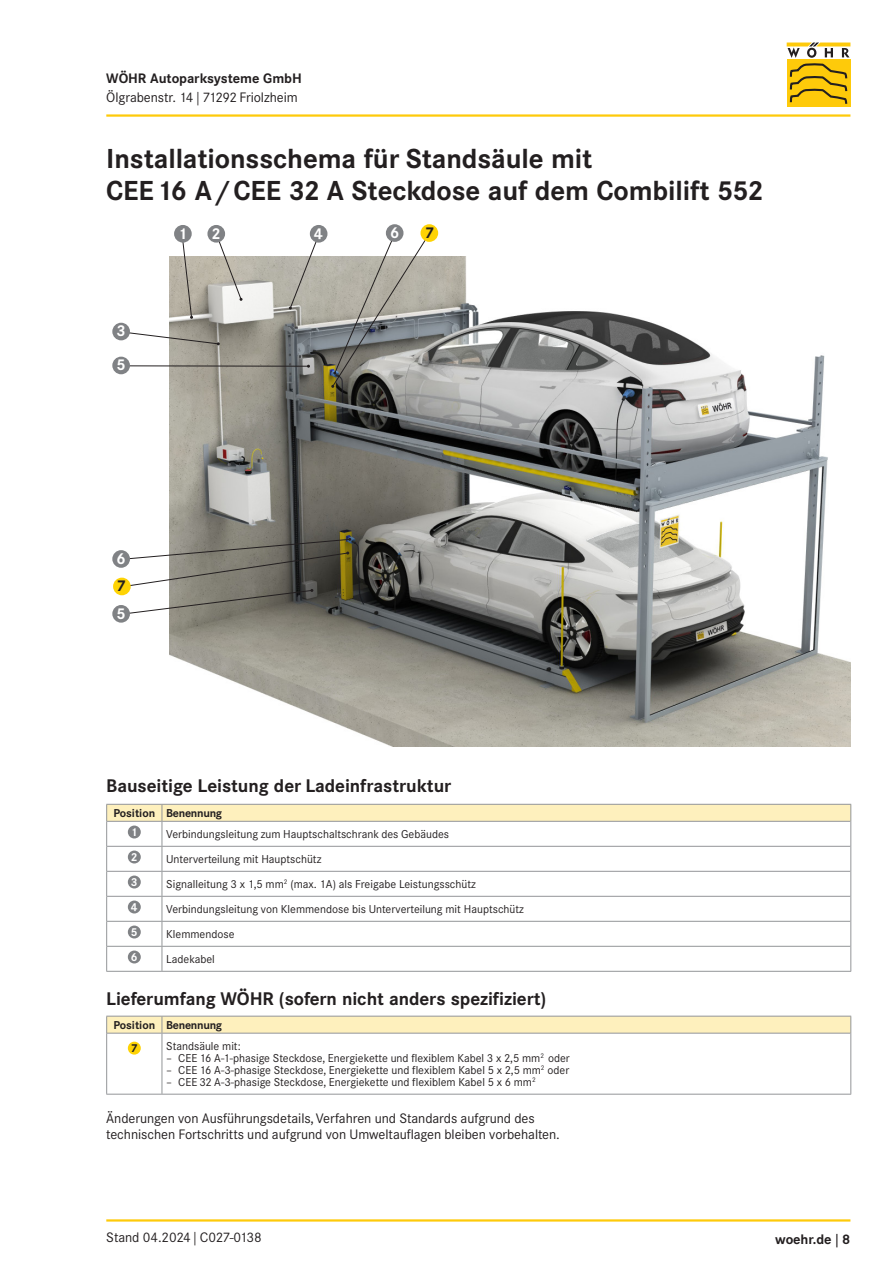
<style>
.page{position:relative;width:893px;height:1263px;background:#fff}
.page>*{position:absolute;margin:0;border:0;box-sizing:border-box;transform-origin:0 0}
.t1{font:700 27px/32.4px "Corporate SBQ";letter-spacing:-.005em;color:#231f20}
.t2{font:700 18px "Corporate SBQ";letter-spacing:-.005em;color:#231f20}
.t3{font:700 15.3px "Corporate SBQ";color:#fff}
.t4{font:700 15.3px "Corporate SBQ";color:#231f20}
.t5{font:13.5px/16.2px "Corporate SBQ";letter-spacing:-.005em;color:#231f20}
.t6{font:700 13.5px "Corporate SBQ";letter-spacing:-.005em;color:#231f20}
.t7{font:11.25px "Corporate SBQ";color:#231f20}
.t8{font:700 11.25px/23px "Corporate SBQ";letter-spacing:-.025em;color:#231f20}
.t9{font:700 11.25px "Corporate SBQ";color:#fff}
</style>
<div class="page">
<hr style="left:106px;top:1219px;width:744px;height:2px;background:#feca0a">
<svg style="left:787px;top:43px;width:63px;height:15px"></svg>
<div style="left:787px;top:59px;width:63px;height:47px;background:#feca0a"></div>
<svg style="left:789px;top:64px;width:59px;height:40px"></svg>
<hr style="left:106px;top:114px;width:744px;height:3px;background:#feca0a">
<img style="left:170px;top:256px;width:680px;height:491px">
<hr style="left:162px;top:971px;width:689px;height:1px;background:#939598">
<svg style="left:106px;top:804px;width:745px;height:167px"></svg>
<hr style="left:107px;top:846px;width:55px;height:1px;background:#939598">
<hr style="left:107px;top:871px;width:55px;height:1px;background:#939598">
<hr style="left:107px;top:896px;width:55px;height:1px;background:#939598">
<hr style="left:107px;top:921px;width:55px;height:1px;background:#939598">
<hr style="left:107px;top:946px;width:55px;height:1px;background:#939598">
<hr style="left:106px;top:971px;width:56px;height:1px;background:#939598">
<div style="left:128px;top:825px;width:13px;height:13px;background:#808285;border-radius:50%"></div>
<div style="left:128px;top:850px;width:13px;height:13px;background:#808285;border-radius:50%"></div>
<div style="left:128px;top:875px;width:13px;height:13px;background:#808285;border-radius:50%"></div>
<div style="left:128px;top:900px;width:13px;height:13px;background:#808285;border-radius:50%"></div>
<div style="left:128px;top:925px;width:13px;height:13px;background:#808285;border-radius:50%"></div>
<div style="left:128px;top:950px;width:13px;height:13px;background:#808285;border-radius:50%"></div>
<svg style="left:107px;top:1034px;width:743px;height:60px"></svg>
<hr style="left:106px;top:1033px;width:1px;height:61px;background:#939598">
<hr style="left:850px;top:1033px;width:1px;height:61px;background:#939598">
<hr style="left:162px;top:1094px;width:689px;height:1px;background:#939598">
<svg style="left:106px;top:1016px;width:745px;height:17px;background:#f7eaba"></svg>
<hr style="left:107px;top:1033px;width:55px;height:1px;background:#939598">
<hr style="left:162px;top:1033px;width:688px;height:1px;background:#939598">
<hr style="left:162px;top:1033px;width:1px;height:61px;background:#939598">
<hr style="left:106px;top:1094px;width:56px;height:1px;background:#939598">
<div style="left:128px;top:1042px;width:13px;height:12px;background:#fed304;border-radius:50%"></div>
<svg style="left:121px;top:331px;width:99px;height:14px"></svg>
<svg style="left:289px;top:233px;width:31px;height:77px"></svg>
<hr style="left:121px;top:365px;width:187px;height:2px;background:#231f20">
<svg style="left:121px;top:538px;width:230px;height:77px"></svg>
<svg style="left:215px;top:233px;width:28px;height:68px"></svg>
<svg style="left:331px;top:232px;width:100px;height:156px;background:#a6a6a1"></svg>
<svg style="left:181px;top:243px;width:12px;height:76px"></svg>
<div style="left:207px;top:225px;width:18px;height:18px;background:#808285;border-radius:50%"></div>
<div style="left:174px;top:225px;width:18px;height:18px;background:#808285;border-radius:50%"></div>
<div style="left:112px;top:323px;width:18px;height:17px;background:#808285;border-radius:50%"></div>
<div style="left:310px;top:225px;width:17px;height:18px;background:#808285;border-radius:50%"></div>
<div style="left:112px;top:605px;width:18px;height:18px;background:#808285;border-radius:50%"></div>
<div style="left:112px;top:357px;width:18px;height:17px;background:#808285;border-radius:50%"></div>
<div style="left:386px;top:224px;width:17px;height:18px;background:#808285;border-radius:50%"></div>
<div style="left:112px;top:550px;width:18px;height:18px;background:#808285;border-radius:50%"></div>
<div style="left:420px;top:224px;width:18px;height:18px;background:#fed304;border-radius:50%"></div>
<div style="left:113px;top:578px;width:18px;height:17px;background:#fed304;border-radius:50%"></div>
<p class="t6" style="left:106px;top:70px;width:197px">WÖHR Autoparksysteme GmbH</p>
<p class="t5" style="left:106px;top:90px;width:193px">Ölgrabenstr. 14 | 71292 Friolzheim</p>
<h1 class="t1" style="left:106px;top:143px;width:659px">Installationsschema für Standsäule mit<br>CEE 16 A/CEE 32 A Steckdose auf dem Combilift 552</h1>
<h3 class="t3" style="left:116px;top:322px;width:11px">3</h3>
<h3 class="t3" style="left:116px;top:356px;width:11px">5</h3>
<h3 class="t3" style="left:178px;top:224px;width:11px">1</h3>
<h3 class="t3" style="left:212px;top:224px;width:11px">2</h3>
<h3 class="t3" style="left:116px;top:549px;width:11px">6</h3>
<h3 class="t4" style="left:116px;top:577px;width:11px">7</h3>
<h3 class="t3" style="left:116px;top:604px;width:11px">5</h3>
<h3 class="t3" style="left:314px;top:224px;width:11px">4</h3>
<h3 class="t3" style="left:390px;top:223px;width:11px">6</h3>
<h3 class="t4" style="left:425px;top:223px;width:11px">7</h3>
<h2 class="t2" style="left:106px;top:775px;width:347px">Bauseitige Leistung der Ladeinfrastruktur</h2>
<p class="t8" style="left:113px;top:801px;width:110px">Position Benennung</p>
<p class="t9" style="left:131px;top:825px;width:8px">1</p>
<p class="t7" style="left:166px;top:827px;width:284px">Verbindungsleitung zum Hauptschaltschrank des Gebäudes</p>
<p class="t9" style="left:131px;top:850px;width:8px">2</p>
<p class="t7" style="left:166px;top:852px;width:157px">Unterverteilung mit Hauptschütz</p>
<p class="t9" style="left:131px;top:875px;width:8px">3</p>
<p class="t7" style="left:166px;top:877px;width:311px">Signalleitung 3 x 1,5 mm<sup>2</sup> (max. 1A) als Freigabe Leistungsschütz</p>
<p class="t9" style="left:131px;top:900px;width:8px">4</p>
<p class="t7" style="left:166px;top:902px;width:359px">Verbindungsleitung von Klemmendose bis Unterverteilung mit Hauptschütz</p>
<p class="t9" style="left:131px;top:925px;width:8px">5</p>
<p class="t7" style="left:166px;top:927px;width:70px">Klemmendose</p>
<p class="t9" style="left:131px;top:950px;width:8px">6</p>
<p class="t7" style="left:166px;top:952px;width:50px">Ladekabel</p>
<h2 class="t2" style="left:106px;top:988px;width:442px">Lieferumfang WÖHR (sofern nicht anders spezifiziert)</h2>
<p class="t8" style="left:131px;top:1013px;width:93px;text-indent:-18px">Position Benennung<br>7</p>
<p class="t7" style="left:166px;top:1039px;width:76px">Standsäule mit:</p>
<p class="t7" style="left:166px;top:1051px;width:405px">– CEE 16 A-1-phasige Steckdose, Energiekette und flexiblem Kabel 3 x 2,5 mm<sup>2</sup> oder</p>
<p class="t7" style="left:166px;top:1063px;width:405px">– CEE 16 A-3-phasige Steckdose, Energiekette und flexiblem Kabel 5 x 2,5 mm<sup>2</sup> oder</p>
<p class="t7" style="left:166px;top:1075px;width:371px">– CEE 32 A-3-phasige Steckdose, Energiekette und flexiblem Kabel 5 x 6 mm<sup>2</sup></p>
<p class="t5" style="left:106px;top:1110px;width:455px">Änderungen von Ausführungsdetails, Verfahren und Standards aufgrund des technischen Fortschritts und aufgrund von Umweltauflagen bleiben vorbehalten.</p>
<p class="t5" style="left:106px;top:1229px;width:157px">Stand 04.2024 | C027-0138</p>
<p class="t6" style="left:775px;top:1231px;width:77px">woehr.de | 8</p>
</div>
